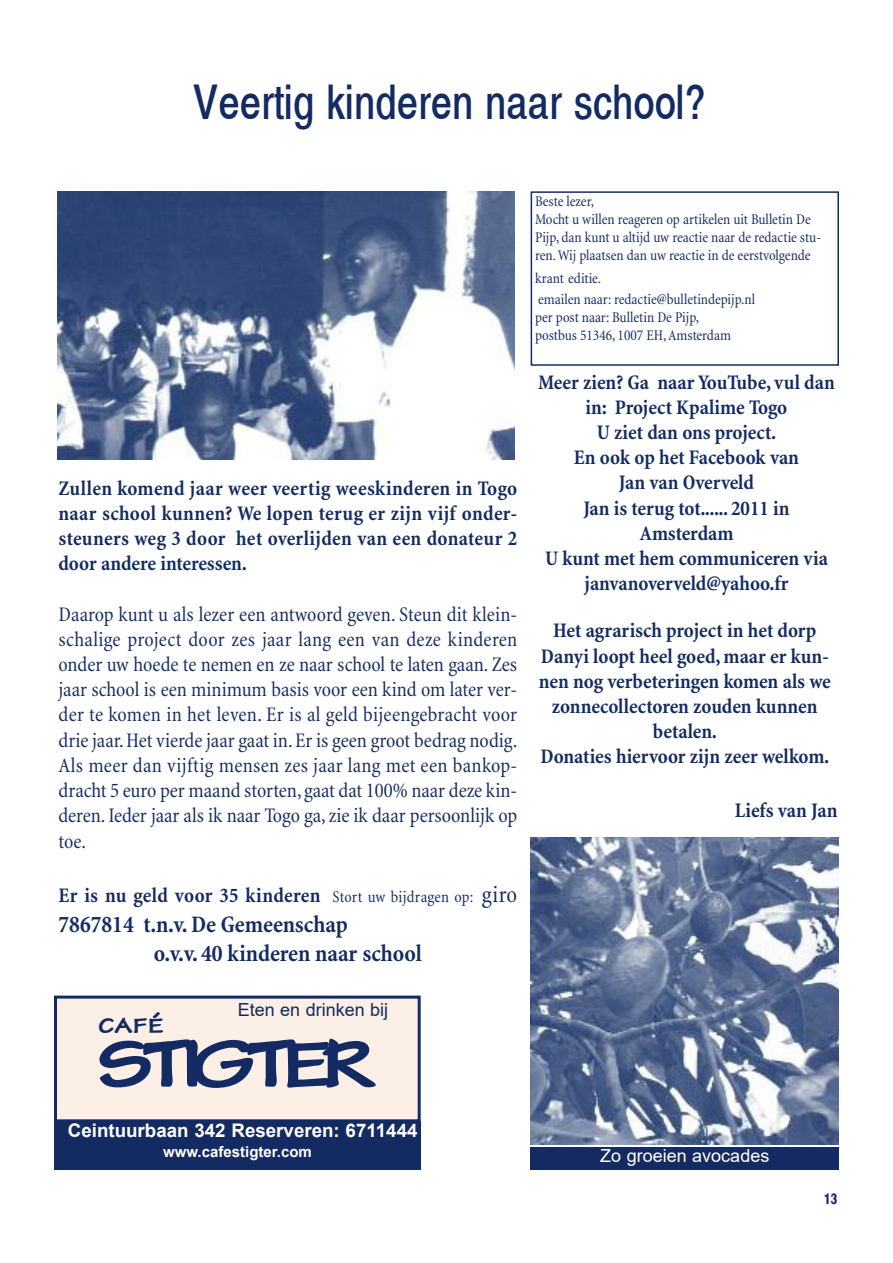
<style>
.page{position:relative;width:893px;height:1263px;background:#fff}
.page>*{position:absolute;margin:0;border:0;box-sizing:border-box;transform-origin:0 0}
.t1{font:72px "Comicbook";letter-spacing:-.18em;color:#132b62}
.t2{font:48px "Xerox Sans Serif Narrow FC";color:#132b62}
.t3{font:700 condensed 24px/28.8px "Minion";color:#132b62}
.t4{font:22.5px "Comicbook";color:#132b62}
.t5{font:700 condensed 21px/25.2px "Minion";color:#132b62;text-align:center}
.t6{font:condensed 21px/25.2px "Minion";letter-spacing:-.005em;color:#132b62;text-align:justify}
.t7{font:700 18.75px "Arial";color:#fff}
.t8{font:18px "Arial";color:#fff}
.t9{font:18px "Arial";color:#132b62}
.t10{font:condensed 15px/18px "Minion";letter-spacing:-.005em;color:#132b62}
.t11{font:700 15px "Arial";color:#fff}
.t12{font:700 15px "Xerox Sans Serif Narrow FC";color:#132b62}
.s1{font-weight:400;font-size:16.5px}
.s2{font-weight:400;font-size:24px}
</style>
<div class="page">
<img style="left:57px;top:191px;width:457px;height:268px">
<div style="left:531px;top:191px;width:308px;height:175px;border:2px solid #132b62"></div>
<img style="left:531px;top:838px;width:308px;height:306px">
<div style="left:57px;top:998px;width:361px;height:121px;background:#fcefe6"></div>
<div style="left:54px;top:995px;width:367px;height:127px;border:3px solid #132b62"></div>
<div style="left:55px;top:1121px;width:366px;height:48px;background:#132b62"></div>
<div style="left:531px;top:1147px;width:308px;height:22px;background:#132b62"></div>
<h2 class="t2" style="left:193px;top:84px;width:515px">Veertig kinderen naar school?</h2>
<p class="t5" style="left:59px;top:477px;width:460px;text-align:justify">Zullen komend jaar weer veertig weeskinderen in Togo naar school kunnen? We lopen terug er zijn vijf onder&shy;steuners weg 3 door het overlijden van een donateur 2 door andere interessen.</p>
<p class="t6" style="left:59px;top:603px;width:460px">Daarop kunt u als lezer een antwoord geven. Steun dit klein&shy;schalige project door zes jaar lang een van deze kinderen onder uw hoede te nemen en ze naar school te laten gaan. Zes jaar school is een minimum basis voor een kind om later ver&shy;der te komen in het leven. Er is al geld bijeengebracht voor drie jaar.Het vierde jaar gaat in.Er is geen groot bedrag nodig.<br>Als meer dan vijftig mensen zes jaar lang met een bankop&shy;dracht 5 euro per maand storten, gaat dat 100% naar deze kin&shy;deren.Ieder jaar als ik naar Togo ga,zie ik daar persoonlijk op toe.</p>
<p class="t5" style="left:59px;top:885px;width:460px">Er is nu geld voor 35 kinderen <span class="s1">Stort uw bijdragen op:</span> <span class="s2">giro</span></p>
<p class="t3" style="left:154px;top:912px;width:270px;text-indent:-95px">7867814 t.n.v.De Gemeenschap<br>o.v.v. 40 kinderen naar school</p>
<p class="t9" style="left:238px;top:999px;width:152px">Eten en drinken bij</p>
<p class="t4" style="left:99px;top:1012px;width:67px">CAFÉ</p>
<h1 class="t1" style="left:95px;top:1019px;width:286px">STIGTER</h1>
<p class="t7" style="left:68px;top:1120px;width:351px">Ceintuurbaan 342 Reserveren: 6711444</p>
<p class="t11" style="left:163px;top:1143px;width:150px">www.cafestigter.com</p>
<p class="t10" style="left:535px;top:194px;width:287px">Beste lezer,<br>Mocht u willen reageren op artikelen uit Bulletin De Pijp, dan kunt u altijd uw reactie naar de redactie stu&shy;ren.Wij plaatsen dan uw reactie in de eerstvolgende</p>
<p class="t10" style="left:535px;top:269px;width:221px;line-height:21px">krant editie.<br>emailen naar: redactie@bulletindepijp.nl</p>
<p class="t10" style="left:535px;top:309px;width:197px">per post naar: Bulletin De Pijp, postbus 51346, 1007 EH,Amsterdam</p>
<p class="t5" style="left:538px;top:371px;width:298px">Meer zien? Ga naar YouTube, vul dan in: Project Kpalime Togo<br>U ziet dan ons project.<br>En ook op het Facebook van<br>Jan van Overveld<br>Jan is terug tot...... 2011 in<br>Amsterdam<br>U kunt met hem communiceren via janvanoverveld@yahoo.fr</p>
<p class="t5" style="left:539px;top:620px;width:293px">Het agrarisch project in het dorp<br>Danyi loopt heel goed,maar er kun&shy;nen nog verbeteringen komen als we zonnecollectoren zouden kunnen betalen.<br>Donaties hiervoor zijn zeer welkom.</p>
<p class="t5" style="left:735px;top:800px;width:104px">Liefs van Jan</p>
<p class="t8" style="left:600px;top:1145px;width:171px">Zo groeien avocades</p>
<p class="t12" style="left:824px;top:1193px;width:15px">13</p>
</div>
